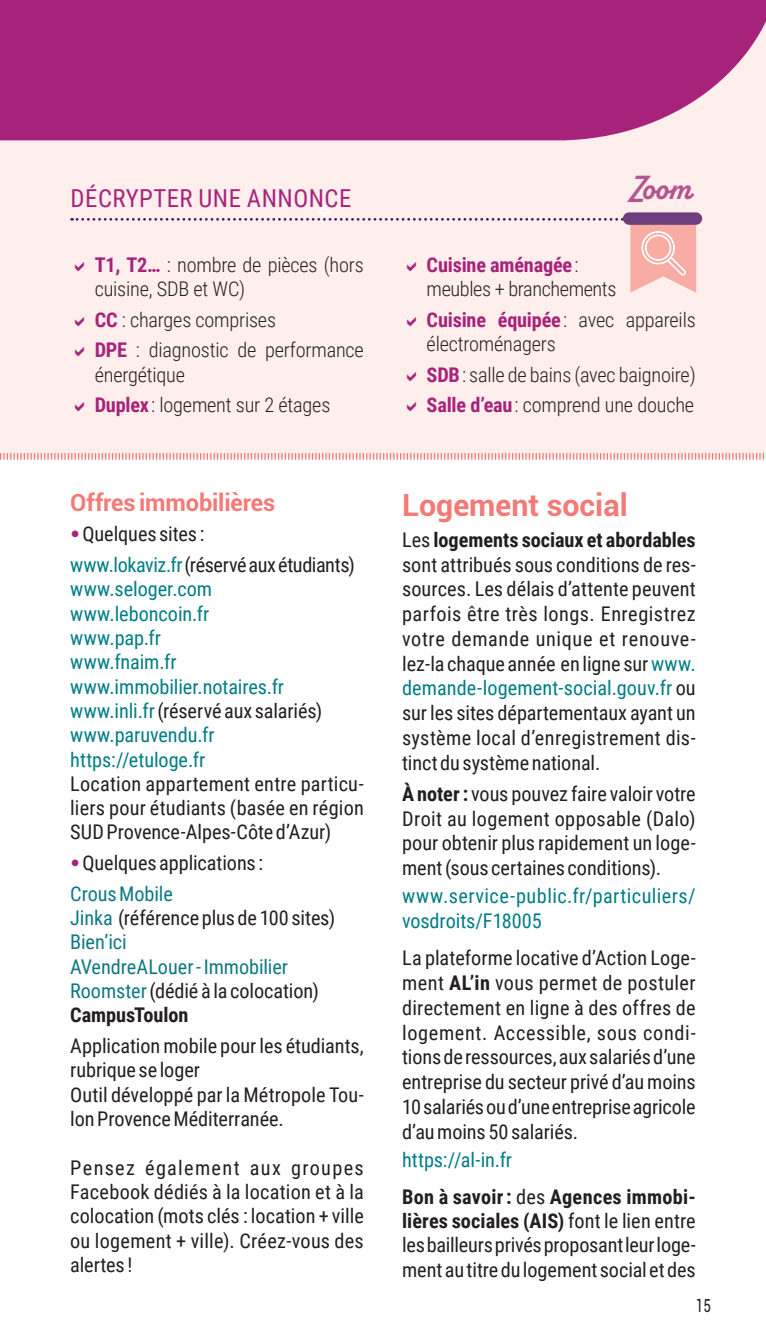
<style>
.page{position:relative;width:766px;height:1340px;background:#fff}
.page>*{position:absolute;margin:0;border:0;box-sizing:border-box;transform-origin:0 0}
.Texte_COURANT{font:700 33.75px "Alkaline";color:#b3558f}
.INTER_1_titre{font:700 30.38px "Roboto";color:#f37a76}
.ZOOM_titre{font:24.75px "Roboto Condensed";letter-spacing:.02em;color:#a7237b}
.INTER_2_sous-titre{font:700 23.62px "Roboto";letter-spacing:-.005em;color:#f37a76}
.Texte_COURANT-2{font:20.25px/24.8px "Roboto Condensed";letter-spacing:-.005em;color:#231f20;text-align:justify}
.ZOOM_texte{font:300 20.25px/24.3px "Roboto Condensed";letter-spacing:-.01em;color:#231f20}
.Texte_COURANT-3{font:20.25px "Roboto Condensed";color:#017d86}
.Texte_COURANT-4{font:20.25px/24.8px "Roboto Condensed";letter-spacing:.02em;color:#017d86}
.Texte_COURANT-5{font:20.25px "Roboto Condensed";letter-spacing:-.005em;color:#0e7983}
.Texte_COURANT-6{font:700 20.25px "Roboto Condensed";letter-spacing:-.005em;color:#231f20}
.t1{font:18px "Roboto";color:#231f20;scale:.75 1}
.s1{font-weight:700;color:#a7237b}
.s2{font-family:"Arial";font-weight:900;color:#a7237b}
.s3{color:#017d86}
.s4{color:#0e7983}
.s5{font-weight:700}
</style>
<div class="page">
<div style="left:0;top:0;width:765px;height:458px;background:#feefed"></div>
<div style="left:0;top:0;width:765px;height:140px;background:#a7237b"></div>
<svg style="left:0;top:453px;width:764px;height:7px"></svg>
<div style="left:622px;top:212px;width:80px;height:13px;background:#6e3e7f;border-radius:6px"></div>
<svg style="left:72px;top:205px;width:624px;height:87px"></svg>
<p class="ZOOM_titre" style="left:71px;top:181px;width:282px">DÉCRYPTER UNE ANNONCE</p>
<p class="ZOOM_texte" style="left:95px;top:252px;width:270px"><span class="s1">T1, T2…</span> : nombre de pièces (hors cuisine, SDB et WC)</p>
<p class="ZOOM_texte" style="left:95px;top:307px;width:183px"><span class="s1">CC</span> : charges comprises</p>
<p class="ZOOM_texte" style="left:95px;top:337px;width:270px"><span class="s1">DPE</span> : diagnostic de performance énergétique</p>
<p class="ZOOM_texte" style="left:95px;top:392px;width:237px"><span class="s1">Duplex</span> : logement sur 2 étages</p>
<p class="INTER_2_sous-titre" style="left:70px;top:485px;width:206px">Offres immobilières</p>
<p class="Texte_COURANT-2" style="left:70px;top:521px;width:136px"><span class="s2">•</span>Quelques sites :</p>
<p class="Texte_COURANT-2" style="left:70px;top:551px;width:286px"><span class="s3">www.lokaviz.fr</span> (réservé aux étudiants)</p>
<p class="Texte_COURANT-3" style="left:70px;top:575px;width:143px">www.seloger.com</p>
<p class="Texte_COURANT-3" style="left:70px;top:599px;width:141px">www.leboncoin.fr</p>
<p class="Texte_COURANT-3" style="left:70px;top:623px;width:92px">www.pap.fr</p>
<p class="Texte_COURANT-3" style="left:70px;top:648px;width:108px">www.fnaim.fr</p>
<p class="Texte_COURANT-3" style="left:70px;top:672px;width:215px">www.immobilier.notaires.fr</p>
<p class="Texte_COURANT-2" style="left:70px;top:697px;width:253px"><span class="s3">www.inli.fr</span> (réservé aux salariés)</p>
<p class="Texte_COURANT-3" style="left:70px;top:720px;width:146px">www.paruvendu.fr</p>
<p class="Texte_COURANT-3" style="left:70px;top:745px;width:136px">https://etuloge.fr</p>
<p class="Texte_COURANT-2" style="left:70px;top:770px;width:295px">Location appartement entre particu&shy;liers pour étudiants (basée en région SUD Provence-Alpes-Côte d’Azur)</p>
<p class="Texte_COURANT-2" style="left:70px;top:849px;width:194px"><span class="s2">•</span>Quelques applications :</p>
<p class="Texte_COURANT-5" style="left:70px;top:879px;width:104px">Crous Mobile</p>
<p class="Texte_COURANT-2" style="left:70px;top:904px;width:266px"><span class="s4">Jinka</span> (référence plus de 100 sites)</p>
<p class="Texte_COURANT-5" style="left:70px;top:928px;width:58px">Bien’ici</p>
<p class="Texte_COURANT-5" style="left:70px;top:952px;width:219px">AVendreALouer - Immobilier</p>
<p class="Texte_COURANT-2" style="left:70px;top:977px;width:250px"><span class="s4">Roomster</span> (dédié à la colocation)</p>
<p class="Texte_COURANT-6" style="left:70px;top:1001px;width:120px">CampusToulon</p>
<p class="Texte_COURANT-2" style="left:70px;top:1033px;width:295px">Application mobile pour les étudiants, rubrique se loger</p>
<p class="Texte_COURANT-2" style="left:70px;top:1081px;width:295px">Outil développé par la Métropole Tou&shy;lon Provence Méditerranée.</p>
<p class="Texte_COURANT-2" style="left:70px;top:1154px;width:295px">Pensez également aux groupes Facebook dédiés à la location et à la colocation (mots clés : location + ville ou logement + ville). Créez-vous des alertes !</p>
<p class="Texte_COURANT" style="left:630px;top:168px;width:63px">Zoom</p>
<p class="ZOOM_texte" style="left:426px;top:252px;width:191px"><span class="s1">Cuisine aménagée</span> : meubles + branchements</p>
<p class="ZOOM_texte" style="left:426px;top:307px;width:270px"><span class="s1">Cuisine équipée</span>: avec appareils électroménagers</p>
<p class="ZOOM_texte" style="left:426px;top:361px;width:270px"><span class="s1">SDB</span> : salle de bains (avec baignoire)</p>
<p class="ZOOM_texte" style="left:426px;top:392px;width:269px"><span class="s1">Salle d’eau</span> : comprend une douche</p>
<p class="INTER_1_titre" style="left:402px;top:483px;width:227px">Logement social</p>
<p class="Texte_COURANT-2" style="left:402px;top:526px;width:295px">Les <span class="s5">logements sociaux et abordables </span>sont attribués sous conditions de res&shy;sources. Les délais d’attente peuvent parfois être très longs. Enregistrez votre demande unique et renouve&shy;lez-la chaque année en ligne sur <span class="s3">www. demande-logement-social.gouv.fr</span> ou sur les sites départementaux ayant un système local d’enregistrement dis&shy;tinct du système national.</p>
<p class="Texte_COURANT-2" style="left:402px;top:780px;width:295px"><span class="s5">À noter :</span> vous pouvez faire valoir votre Droit au logement opposable (Dalo) pour obtenir plus rapidement un loge&shy;ment (sous certaines conditions).</p>
<p class="Texte_COURANT-4" style="left:402px;top:882px;width:295px">www.service-public.fr/particuliers/ vosdroits/F18005</p>
<p class="Texte_COURANT-2" style="left:402px;top:945px;width:295px">La plateforme locative d’Action Loge&shy;ment <span class="s5">AL’in</span> vous permet de postuler directement en ligne à des offres de logement. Accessible, sous condi&shy;tions de ressources, aux salariés d’une entreprise du secteur privé d’au moins 10 salariés ou d’une entreprise agricole d’au moins 50 salariés.</p>
<p class="Texte_COURANT-3" style="left:402px;top:1145px;width:111px">https://al-in.fr</p>
<p class="Texte_COURANT-2" style="left:402px;top:1183px;width:295px"><span class="s5">Bon à savoir :</span> des <span class="s5">Agences immobi&shy;lières sociales (AIS)</span> font le lien entre les bailleurs privés proposant leur loge&shy;ment au titre du logement social et des</p>
<p class="t1" style="left:695px;top:1292px;width:22px">15</p>
</div>
